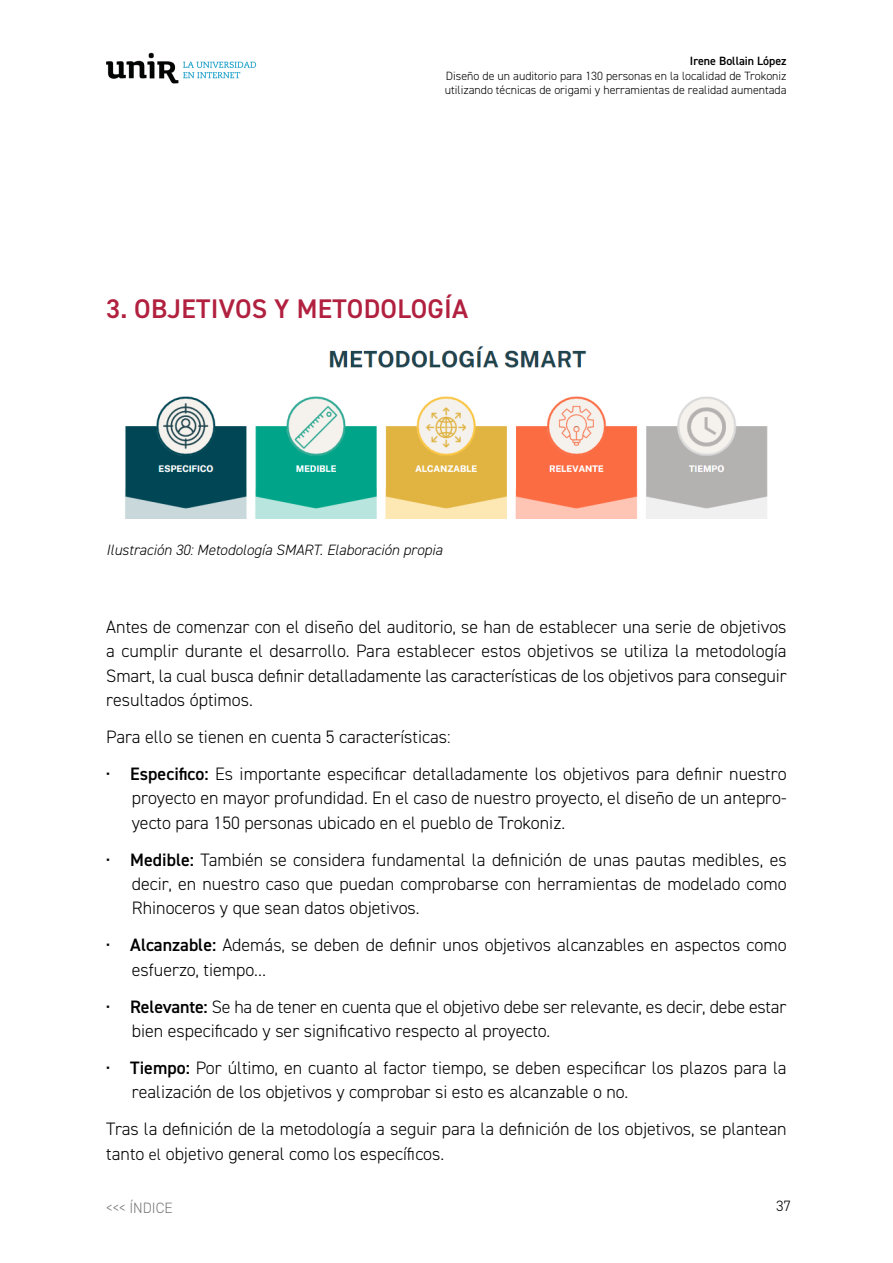
<style>
.page{position:relative;width:893px;height:1263px;background:#fff}
.page>*{position:absolute;margin:0;border:0;box-sizing:border-box;transform-origin:0 0}
.t1{font:600 27px "DIN2014";letter-spacing:.01em;color:#b2203f}
.t2{font:300 18px/24.3px "DIN2014";color:#000}
.t3{font:italic 300 15px "DIN2014";color:#000}
.t4{font:300 15px "DIN2014";color:#7c7b7b}
.t5{font:300 15px "DIN2014";color:#000}
.t6{font:300 12px/14.4px "DIN2014";color:#000}
.t7{font:600 12px "DIN2014";color:#000}
.s1{font-weight:600}
.s2{font-size:16.5px}
</style>
<div class="page">
<img style="left:106px;top:52px;width:151px;height:32px">
<img style="left:125px;top:346px;width:643px;height:173px">
<p class="t7" style="left:690px;top:53px;width:98px">Irene Bollain López</p>
<p class="t6" style="left:445px;top:68px;width:343px">Diseño de un auditorio para 130 personas en la localidad de Trokoniz utilizando técnicas de origami y herramientas de realidad aumentada</p>
<h1 class="t1" style="left:106px;top:290px;width:363px">3. OBJETIVOS Y METODOLOGÍA</h1>
<p class="t3" style="left:106px;top:540px;width:338px">Ilustración 30: Metodología SMART. Elaboración propia</p>
<p class="t2" style="left:106px;top:615px;width:682px;text-align:justify">Antes de comenzar con el diseño del auditorio, se han de establecer una serie de objetivos a cumplir durante el desarrollo. Para establecer estos objetivos se utiliza la metodología Smart, la cual busca definir detalladamente las características de los objetivos para conseguir resultados óptimos.</p>
<p class="t2" style="left:106px;top:718px;width:682px;line-height:37px">Para ello se tienen en cuenta 5 características:<br><span class="s1">· Especifico:</span> Es importante especificar detalladamente los objetivos para definir nuestro</p>
<p class="t2" style="left:132px;top:786px;width:656px">proyecto en mayor profundidad. En el caso de nuestro proyecto, el diseño de un antepro&shy;yecto para 150 personas ubicado en el pueblo de Trokoniz.</p>
<p class="t2" style="left:132px;top:847px;width:656px;text-align:justify;text-indent:-26px"><span class="s1">· Medible:</span> También se considera fundamental la definición de unas pautas medibles, es decir, en nuestro caso que puedan comprobarse con herramientas de modelado como Rhinoceros y que sean datos objetivos.</p>
<p class="t2" style="left:132px;top:933px;width:656px;text-indent:-26px"><span class="s1">· Alcanzable:</span> Además, se deben de definir unos objetivos alcanzables en aspectos como esfuerzo, tiempo…</p>
<p class="t2" style="left:132px;top:994px;width:656px;text-indent:-26px"><span class="s1">· Relevante:</span> Se ha de tener en cuenta que el objetivo debe ser relevante, es decir, debe estar bien especificado y ser significativo respecto al proyecto.</p>
<p class="t2" style="left:132px;top:1056px;width:656px;text-indent:-26px"><span class="s1">· Tiempo:</span> Por último, en cuanto al factor tiempo, se deben especificar los plazos para la realización de los objetivos y comprobar si esto es alcanzable o no.</p>
<p class="t2" style="left:106px;top:1117px;width:682px">Tras la definición de la metodología a seguir para la definición de los objetivos, se plantean tanto <span class="s2">el</span> objetivo general como los específicos.</p>
<p class="t4" style="left:106px;top:1199px;width:68px">&lt;&lt;&lt; ÍNDICE</p>
<p class="t5" style="left:776px;top:1196px;width:16px">37</p>
</div>
